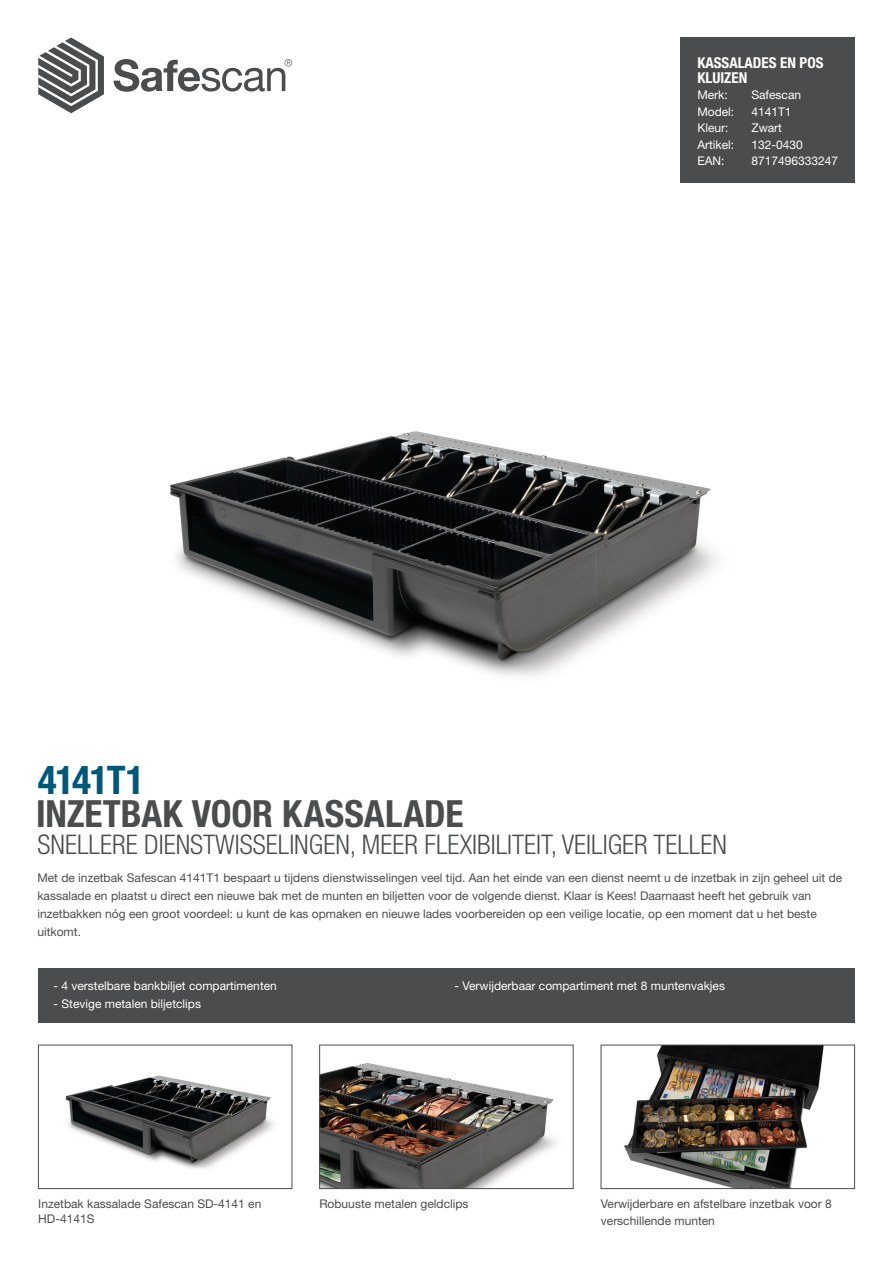
<style>
.page{position:relative;width:893px;height:1263px;background:#fff}
.page>*{position:absolute;margin:0;border:0;box-sizing:border-box;transform-origin:0 0}
.t1{font:700 condensed 39.45px "Helvetica Neue LT Std";letter-spacing:-.03em;color:#005879}
.t2{font:700 condensed 37.5px "Helvetica Neue LT Std";color:#4b4c4d}
.t3{font:300 condensed 27px "Helvetica Neue LT Std";color:#4b4c4d}
.t4{font:700 condensed 15px/15px "Helvetica Neue LT Std";color:#fff}
.Platte_tekst{font:12px/18px "Helvetica Neue LT Std";color:#4b4c4d}
.Points{font:12px "Helvetica Neue LT Std";color:#fff}
.Tabel{font:12px "Helvetica Neue LT Std";color:#fff}
</style>
<div class="page">
<div style="left:680px;top:37px;width:175px;height:146px;background:#4b4c4d"></div>
<svg style="left:38px;top:37px;width:66px;height:76px"></svg>
<svg style="left:114px;top:59px;width:178px;height:33px"></svg>
<div style="left:38px;top:968px;width:817px;height:55px;background:#4b4c4d"></div>
<img style="left:170px;top:431px;width:547px;height:246px">
<img style="left:321px;top:1063px;width:236px;height:124px">
<div style="left:319px;top:1045px;width:254px;height:144px;border:1px solid #4b4c4d"></div>
<img style="left:624px;top:1047px;width:200px;height:140px">
<div style="left:601px;top:1045px;width:254px;height:144px;border:1px solid #4b4c4d"></div>
<img style="left:65px;top:1075px;width:209px;height:94px">
<div style="left:38px;top:1045px;width:254px;height:144px;border:1px solid #4b4c4d"></div>
<p class="t4" style="left:697px;top:55px;width:128px">KASSALADES EN POS<br>KLUIZEN</p>
<p class="Tabel" style="left:697px;top:88px;width:32px">Merk:</p>
<p class="Tabel" style="left:751px;top:88px;width:51px">Safescan</p>
<p class="Tabel" style="left:697px;top:104px;width:38px">Model:</p>
<p class="Tabel" style="left:751px;top:104px;width:42px">4141T1</p>
<p class="Tabel" style="left:697px;top:121px;width:33px">Kleur:</p>
<p class="Tabel" style="left:751px;top:121px;width:32px">Zwart</p>
<p class="Tabel" style="left:697px;top:137px;width:38px">Artikel:</p>
<p class="Tabel" style="left:751px;top:137px;width:53px">132-0430</p>
<p class="Tabel" style="left:697px;top:154px;width:29px">EAN:</p>
<p class="Tabel" style="left:751px;top:154px;width:88px">8717496333247</p>
<p class="t1" style="left:38px;top:756px;width:109px">4141T1</p>
<p class="t2" style="left:36px;top:790px;width:429px">INZETBAK VOOR KASSALADE</p>
<p class="t3" style="left:38px;top:829px;width:691px">SNELLERE DIENSTWISSELINGEN, MEER FLEXIBILITEIT, VEILIGER TELLEN</p>
<p class="Platte_tekst" style="left:37px;top:869px;width:806px">Met de inzetbak Safescan 4141T1 bespaart u tijdens dienstwisselingen veel tijd. Aan het einde van een dienst neemt u de inzetbak in zijn geheel uit de kassalade en plaatst u direct een nieuwe bak met de munten en biljetten voor de volgende dienst. Klaar is Kees! Daarnaast heeft het gebruik van inzetbakken nóg een groot voordeel: u kunt de kas opmaken en nieuwe lades voorbereiden op een veilige locatie, op een moment dat u het beste uitkomt.</p>
<p class="Points" style="left:53px;top:979px;width:225px">- 4 verstelbare bankbiljet compartimenten</p>
<p class="Points" style="left:53px;top:997px;width:149px">- Stevige metalen biljetclips</p>
<p class="Points" style="left:454px;top:979px;width:272px">- Verwijderbaar compartiment met 8 muntenvakjes</p>
<p class="Platte_tekst" style="left:38px;top:1196px;width:225px;line-height:15px">Inzetbak kassalade Safescan SD-4141 en<br>HD-4141S</p>
<p class="Platte_tekst" style="left:319px;top:1195px;width:151px">Robuuste metalen geldclips</p>
<p class="Platte_tekst" style="left:601px;top:1196px;width:232px;line-height:16.5px">Verwijderbare en afstelbare inzetbak voor 8 verschillende munten</p>
</div>
